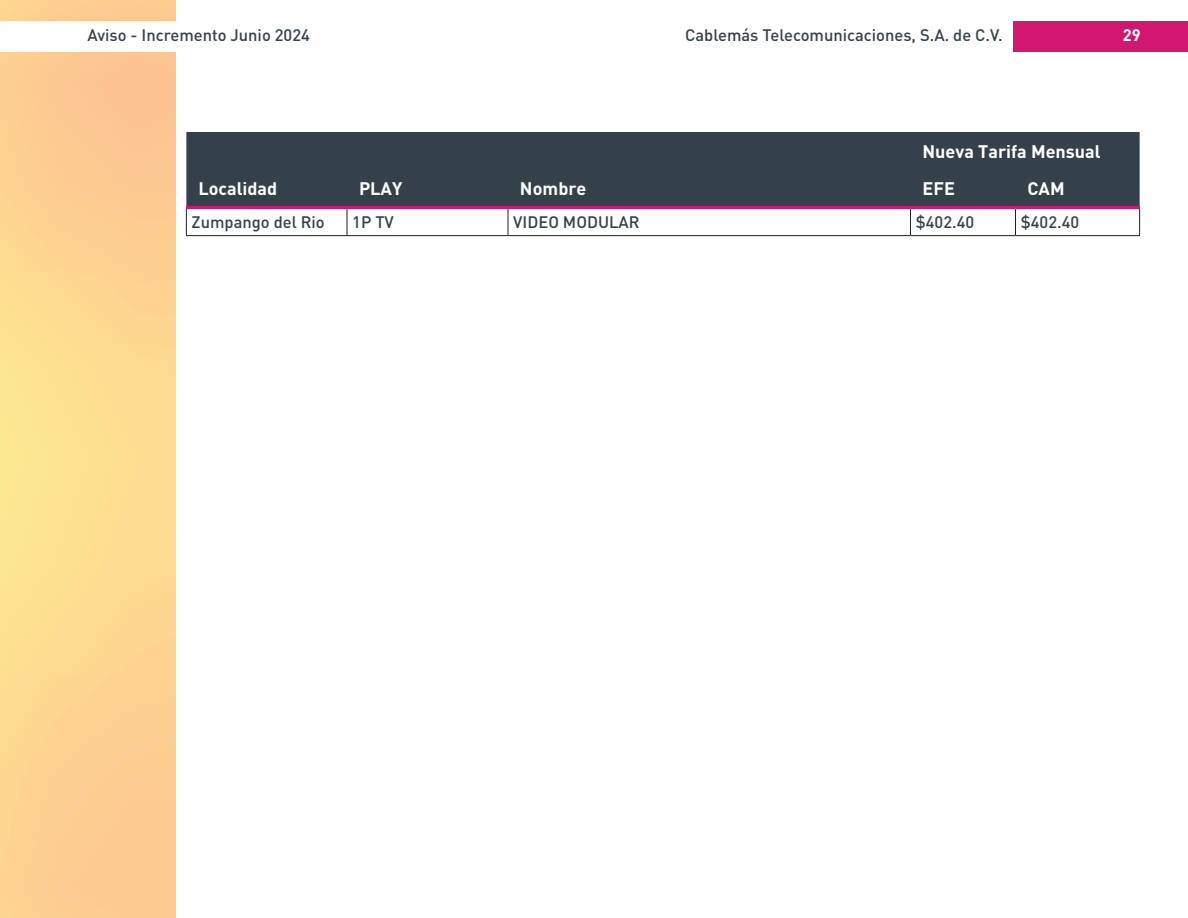
<style>
.page{position:relative;width:1188px;height:918px;background:#fff}
.page>*{position:absolute;margin:0;border:0;box-sizing:border-box;transform-origin:0 0}
.t1{font:700 18px "DIN Pro";color:#fff}
.t2{font:500 16.5px "DIN Pro";color:#34414a}
.t3{font:700 16.5px "DIN Pro";color:#fff}
</style>
<div class="page">
<div style="left:1014px;top:21px;width:174px;height:30px;background:#d21772"></div>
<div style="left:186px;top:132px;width:954px;height:74px;background:#34414a"></div>
<hr style="left:186px;top:206px;width:161px;height:3px;background:#d21772">
<hr style="left:347px;top:206px;width:161px;height:3px;background:#d21772">
<hr style="left:508px;top:206px;width:402px;height:3px;background:#d21772">
<hr style="left:910px;top:206px;width:106px;height:3px;background:#d21772">
<hr style="left:1016px;top:206px;width:124px;height:3px;background:#d21772">
<svg style="left:186px;top:209px;width:1px;height:26px"></svg>
<hr style="left:186px;top:235px;width:161px;height:1px;background:#231f20">
<hr style="left:347px;top:235px;width:161px;height:1px;background:#231f20">
<hr style="left:508px;top:235px;width:402px;height:1px;background:#231f20">
<hr style="left:910px;top:235px;width:106px;height:1px;background:#231f20">
<hr style="left:1016px;top:235px;width:124px;height:1px;background:#231f20">
<svg style="left:347px;top:209px;width:1px;height:26px"></svg>
<svg style="left:508px;top:209px;width:1px;height:26px"></svg>
<svg style="left:910px;top:209px;width:1px;height:26px"></svg>
<svg style="left:1015px;top:209px;width:1px;height:26px"></svg>
<svg style="left:1139px;top:209px;width:1px;height:26px"></svg>
<p class="t2" style="left:87px;top:24px;width:224px">Aviso - Incremento Junio 2024</p>
<p class="t2" style="left:685px;top:24px;width:319px">Cablemás Telecomunicaciones, S.A. de C.V.</p>
<p class="t3" style="left:1123px;top:24px;width:19px">29</p>
<p class="t1" style="left:922px;top:139px;width:180px">Nueva Tarifa Mensual</p>
<p class="t1" style="left:198px;top:177px;width:80px">Localidad</p>
<p class="t1" style="left:359px;top:177px;width:45px">PLAY</p>
<p class="t1" style="left:520px;top:177px;width:68px">Nombre</p>
<p class="t1" style="left:922px;top:177px;width:34px">EFE</p>
<p class="t1" style="left:1027px;top:177px;width:39px">CAM</p>
<p class="t2" style="left:192px;top:211px;width:135px">Zumpango del Rio</p>
<p class="t2" style="left:352px;top:211px;width:43px">1P TV</p>
<p class="t2" style="left:513px;top:211px;width:128px">VIDEO MODULAR</p>
<p class="t2" style="left:916px;top:211px;width:60px">$402.40</p>
<p class="t2" style="left:1021px;top:211px;width:60px">$402.40</p>
</div>
